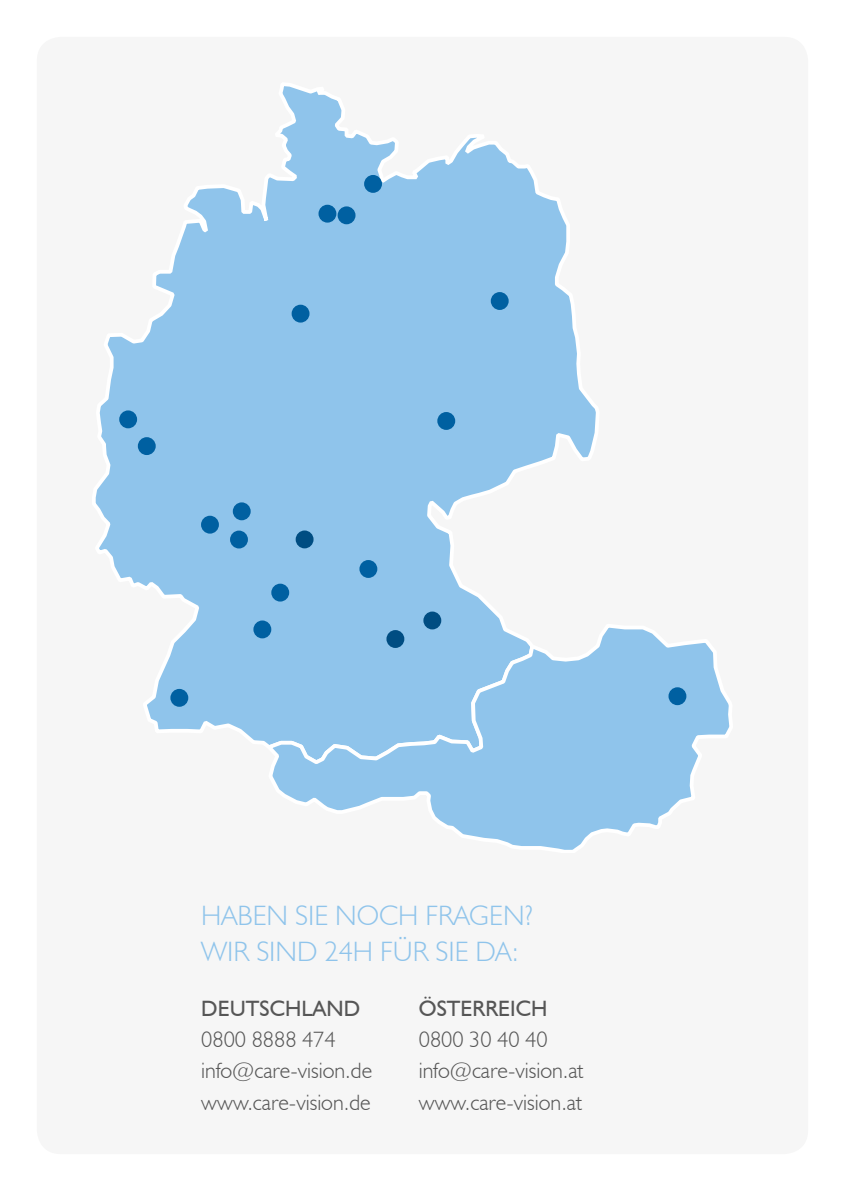
<style>
.page{position:relative;width:845px;height:1191px;background:#fff}
.page>*{position:absolute;margin:0;border:0;box-sizing:border-box;transform-origin:0 0}
.t1{font:300 28px/36px "Humanist 521 BT";color:#8fc4eb}
.t2{font:300 22.2px/31.4px "Humanist 521 BT";color:#565656}
.t3{font:22.2px "Humanist 521 BT";color:#565656}
</style>
<div class="page">
<div style="left:37px;top:37px;width:771px;height:1117px;background:#f6f6f6;border-radius:24px"></div>
<svg style="left:95px;top:86px;width:501px;height:655px"></svg>
<svg style="left:262px;top:621px;width:468px;height:229px"></svg>
<div style="left:668px;top:687px;width:18px;height:18px;background:#0060a1;border-radius:50%"></div>
<div style="left:432px;top:696px;width:21px;height:21px;background:#8fc4eb;border-radius:50%"></div>
<div style="left:399px;top:670px;width:21px;height:21px;background:#8fc4eb;border-radius:50%"></div>
<div style="left:253px;top:620px;width:18px;height:18px;background:#0060a1;border-radius:50%"></div>
<div style="left:271px;top:583px;width:18px;height:18px;background:#0060a1;border-radius:50%"></div>
<div style="left:359px;top:560px;width:18px;height:18px;background:#0060a1;border-radius:50%"></div>
<div style="left:296px;top:530px;width:17px;height:18px;background:#004d82;border-radius:50%"></div>
<div style="left:233px;top:502px;width:18px;height:18px;background:#0060a1;border-radius:50%"></div>
<div style="left:201px;top:516px;width:18px;height:17px;background:#0060a1;border-radius:50%"></div>
<div style="left:138px;top:437px;width:18px;height:18px;background:#0060a1;border-radius:50%"></div>
<div style="left:119px;top:410px;width:18px;height:18px;background:#0060a1;border-radius:50%"></div>
<div style="left:491px;top:292px;width:18px;height:18px;background:#0060a1;border-radius:50%"></div>
<div style="left:292px;top:305px;width:17px;height:17px;background:#0060a1;border-radius:50%"></div>
<div style="left:365px;top:657px;width:21px;height:21px;background:#8fc4eb;border-radius:50%"></div>
<div style="left:386px;top:630px;width:18px;height:18px;background:#004d82;border-radius:50%"></div>
<div style="left:423px;top:611px;width:18px;height:18px;background:#004d82;border-radius:50%"></div>
<div style="left:170px;top:689px;width:18px;height:18px;background:#0060a1;border-radius:50%"></div>
<div style="left:318px;top:205px;width:18px;height:18px;background:#0060a1;border-radius:50%"></div>
<div style="left:338px;top:206px;width:17px;height:18px;background:#0060a1;border-radius:50%"></div>
<div style="left:230px;top:530px;width:18px;height:18px;background:#0060a1;border-radius:50%"></div>
<div style="left:364px;top:175px;width:18px;height:18px;background:#0060a1;border-radius:50%"></div>
<div style="left:437px;top:412px;width:18px;height:18px;background:#0060a1;border-radius:50%"></div>
<p class="t1" style="left:201px;top:896px;width:334px">HABEN SIE NOCH FRAGEN?<br>WIR SIND 24H FÜR SIE DA:</p>
<p class="t3" style="left:201px;top:994px;width:160px">DEUTSCHLAND</p>
<p class="t2" style="left:201px;top:1023px;width:173px">0800 8888 474 info@care-vision.de www.care-vision.de</p>
<p class="t3" style="left:419px;top:994px;width:130px">ÖSTERREICH</p>
<p class="t2" style="left:419px;top:1023px;width:166px">0800 30 40 40 info@care-vision.at www.care-vision.at</p>
</div>
